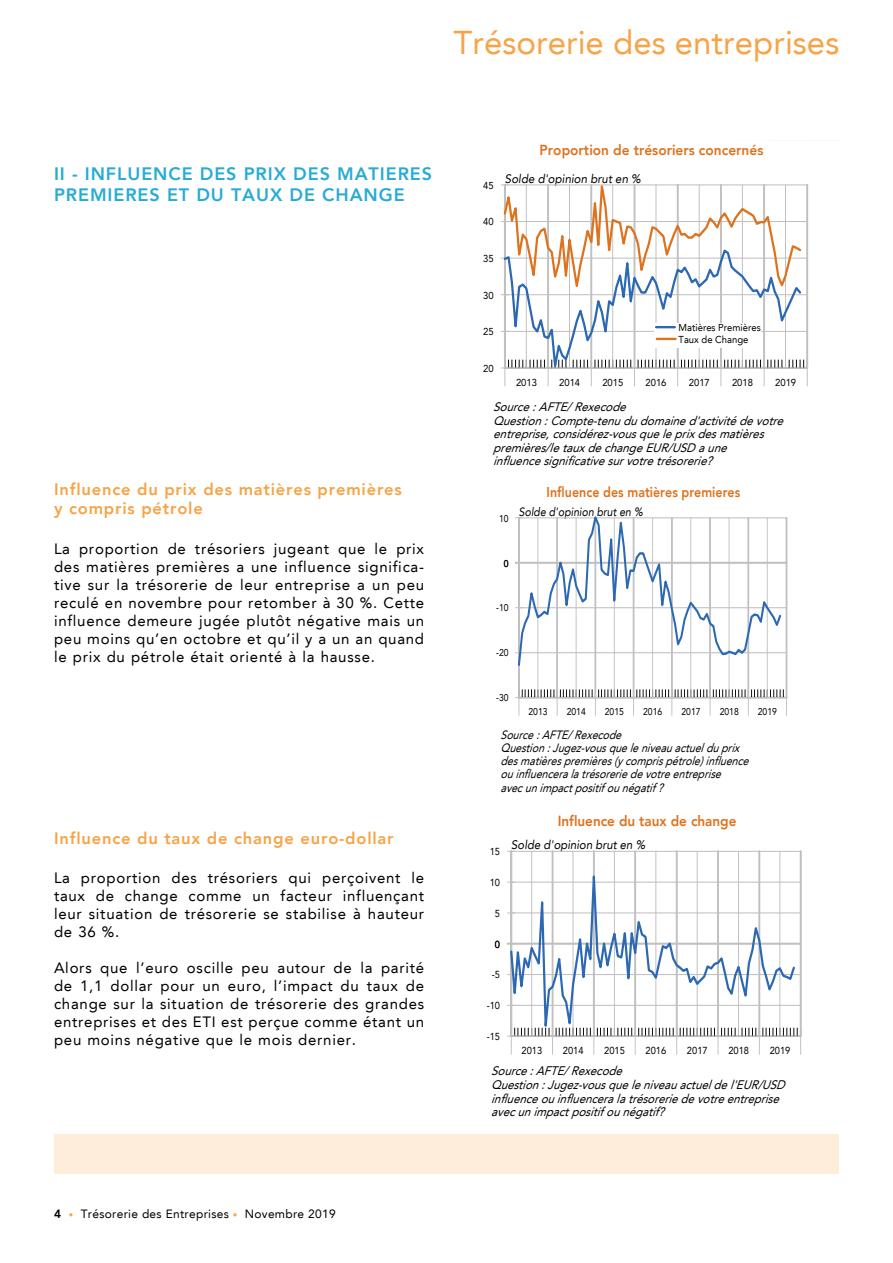
<style>
.page{position:relative;width:893px;height:1263px;background:#fff}
.page>*{position:absolute;margin:0;border:0;box-sizing:border-box;transform-origin:0 0}
.t1{font:33px "Avenir LT";color:#f6a447}
.t2{font:800 18px/21.6px "Avenir LT";letter-spacing:.05em;color:#28abd6}
.t3{font:800 16.5px/19.8px "Avenir LT";letter-spacing:.05em;color:#f6a447}
.t4{font:15px/18px "Avenir LT";letter-spacing:.05em;color:#000;text-align:justify}
.t5{font:800 14.7px "Avenir LT";color:#df721d;scale:.92 1}
.t6{font:800 14.55px "Avenir LT";color:#df721d;scale:.94 1}
.t7{font:800 14.25px "Avenir LT";color:#df721d;scale:.87 1}
.t8{font:italic 12.45px/13.6px "Avenir LT";color:#000;scale:.92 1}
.t9{font:italic 12.45px "Avenir LT";color:#000;scale:.92 1}
.t10{font:italic 12.3px/13.5px "Avenir LT";color:#000;scale:.94 1}
.t11{font:italic 12.3px "Avenir LT";color:#000;scale:.94 1}
.t12{font:italic 12px/13.2px "Avenir LT";color:#000;scale:.87 1}
.t13{font:12px "Avenir LT";letter-spacing:.025em;color:#000}
.t14{font:italic 12px "Avenir LT";color:#000;scale:.87 1}
.t15{font:10.2px "Avenir LT";color:#000;scale:.92 1}
.t16{font:10.05px/11.9px "Avenir LT";color:#000;scale:.94 1}
.t17{font:9.9px "Avenir LT";color:#000;scale:.87 1}
.s1{font-weight:800}
.s2{font-size:9px;color:#f6a447}
</style>
<div class="page">
<svg style="left:501px;top:184px;width:307px;height:202px"></svg>
<hr style="left:800px;top:851px;width:2px;height:185px;background:#c0c0c0">
<hr style="left:507px;top:943px;width:294px;height:2px;background:#c0c0c0">
<hr style="left:511px;top:1036px;width:290px;height:1px;background:#c0c0c0">
<hr style="left:511px;top:1005px;width:290px;height:1px;background:#c0c0c0">
<hr style="left:511px;top:974px;width:290px;height:1px;background:#c0c0c0">
<hr style="left:511px;top:912px;width:290px;height:1px;background:#c0c0c0">
<hr style="left:511px;top:882px;width:290px;height:1px;background:#c0c0c0">
<hr style="left:511px;top:851px;width:290px;height:1px;background:#c0c0c0">
<svg style="left:509px;top:850px;width:288px;height:205px"></svg>
<hr style="left:518px;top:518px;width:2px;height:180px;background:#c0c0c0">
<hr style="left:556px;top:518px;width:2px;height:180px;background:#c0c0c0">
<hr style="left:594px;top:518px;width:2px;height:180px;background:#c0c0c0">
<hr style="left:671px;top:518px;width:2px;height:180px;background:#c0c0c0">
<hr style="left:709px;top:518px;width:2px;height:180px;background:#c0c0c0">
<hr style="left:747px;top:518px;width:2px;height:180px;background:#c0c0c0">
<hr style="left:537px;top:518px;width:1px;height:180px;background:#c0c0c0">
<hr style="left:576px;top:518px;width:1px;height:180px;background:#c0c0c0">
<hr style="left:614px;top:518px;width:1px;height:180px;background:#c0c0c0">
<hr style="left:633px;top:518px;width:1px;height:180px;background:#c0c0c0">
<hr style="left:652px;top:518px;width:1px;height:180px;background:#c0c0c0">
<hr style="left:690px;top:518px;width:1px;height:180px;background:#c0c0c0">
<hr style="left:729px;top:518px;width:1px;height:180px;background:#c0c0c0">
<hr style="left:767px;top:518px;width:1px;height:180px;background:#c0c0c0">
<hr style="left:786px;top:518px;width:1px;height:180px;background:#c0c0c0">
<hr style="left:516px;top:562px;width:271px;height:2px;background:#c0c0c0">
<svg style="left:516px;top:690px;width:271px;height:25px"></svg>
<hr style="left:519px;top:697px;width:268px;height:1px;background:#c0c0c0">
<hr style="left:519px;top:652px;width:268px;height:1px;background:#c0c0c0">
<hr style="left:519px;top:607px;width:268px;height:1px;background:#c0c0c0">
<hr style="left:519px;top:517px;width:268px;height:1px;background:#c0c0c0">
<svg style="left:516px;top:516px;width:267px;height:151px"></svg>
<div style="left:54px;top:1134px;width:785px;height:40px;background:#feeddb"></div>
<h1 class="t1" style="left:454px;top:24px;width:387px">Trésorerie des entreprises</h1>
<p class="t2" style="left:54px;top:163px;width:380px">II - INFLUENCE DES PRIX DES MATIERES<br>PREMIERES ET DU TAUX DE CHANGE</p>
<p class="t3" style="left:54px;top:479px;width:349px">Influence du prix des matières premières y compris pétrole</p>
<p class="t4" style="left:54px;top:540px;width:372px">La proportion de trésoriers jugeant que le prix des matières premières a une influence significa&shy;tive sur la trésorerie de leur entreprise a un peu reculé en novembre pour retomber à 30 %. Cette influence demeure jugée plutôt négative mais un peu moins qu’en octobre et qu’il y a un an quand le prix du pétrole était orienté à la hausse.</p>
<p class="t3" style="left:54px;top:828px;width:341px">Influence du taux de change euro-dollar</p>
<p class="t4" style="left:54px;top:869px;width:372px">La proportion des trésoriers qui perçoivent le taux de change comme un facteur influençant leur situation de trésorerie se stabilise à hauteur de 36 %.</p>
<p class="t4" style="left:54px;top:959px;width:372px">Alors que l’euro oscille peu autour de la parité de 1,1 dollar pour un euro, l’impact du taux de change sur la situation de trésorerie des grandes entreprises et des ETI est perçue comme étant un peu moins négative que le mois dernier.</p>
<p class="t16" style="left:483px;top:179px;width:13px">45</p>
<p class="t16" style="left:483px;top:216px;width:13px">40</p>
<p class="t16" style="left:483px;top:253px;width:13px">35</p>
<p class="t16" style="left:483px;top:289px;width:13px">30</p>
<p class="t16" style="left:483px;top:326px;width:13px">25</p>
<p class="t16" style="left:483px;top:362px;width:13px">20</p>
<p class="t6" style="left:540px;top:141px;width:240px">Proportion de trésoriers concernés</p>
<p class="t11" style="left:505px;top:171px;width:146px">Solde d'opinion brut en %</p>
<p class="t16" style="left:679px;top:322px;width:89px">Matières Premières<br>Taux de Change</p>
<p class="t16" style="left:516px;top:377px;width:24px">2013</p>
<p class="t16" style="left:559px;top:377px;width:24px">2014</p>
<p class="t16" style="left:602px;top:377px;width:24px">2015</p>
<p class="t16" style="left:646px;top:377px;width:24px">2016</p>
<p class="t16" style="left:689px;top:377px;width:24px">2017</p>
<p class="t16" style="left:732px;top:377px;width:24px">2018</p>
<p class="t16" style="left:775px;top:377px;width:24px">2019</p>
<p class="t10" style="left:493px;top:400px;width:315px">Source:AFTE/Rexecode Question:Compte-tenududomained'activitédevotre entreprise,considérez-vousqueleprixdesmatières premières/letauxdechangeEUR/USDaune influencesignificativesurvotretrésorerie?</p>
<p class="t17" style="left:499px;top:512px;width:13px">10</p>
<p class="t7" style="left:547px;top:484px;width:224px">Influence des matières premieres</p>
<p class="t14" style="left:519px;top:505px;width:144px">Solde d'opinion brut en %</p>
<p class="t17" style="left:504px;top:557px;width:7px">0</p>
<p class="t17" style="left:496px;top:602px;width:16px">-10</p>
<p class="t17" style="left:496px;top:647px;width:16px">-20</p>
<p class="t17" style="left:496px;top:692px;width:16px">-30</p>
<p class="t17" style="left:528px;top:706px;width:23px">2013</p>
<p class="t17" style="left:567px;top:706px;width:23px">2014</p>
<p class="t17" style="left:605px;top:706px;width:23px">2015</p>
<p class="t17" style="left:643px;top:706px;width:23px">2016</p>
<p class="t17" style="left:681px;top:706px;width:23px">2017</p>
<p class="t17" style="left:720px;top:706px;width:23px">2018</p>
<p class="t17" style="left:758px;top:706px;width:23px">2019</p>
<p class="t12" style="left:501px;top:728px;width:291px">Source:AFTE/Rexecode Question:Jugez-vousqueleniveauactuelduprix desmatièrespremières(ycomprispétrole)influence ouinfluenceralatrésoreriedevotreentreprise avecunimpactpositifounégatif?</p>
<p class="t15" style="left:490px;top:846px;width:13px">15</p>
<p class="t15" style="left:490px;top:876px;width:13px">10</p>
<p class="t15" style="left:495px;top:907px;width:7px">5</p>
<p class="t15" style="left:495px;top:938px;width:7px">0</p>
<p class="t15" style="left:492px;top:969px;width:10px">-5</p>
<p class="t15" style="left:487px;top:1000px;width:16px">-10</p>
<p class="t15" style="left:487px;top:1030px;width:16px">-15</p>
<p class="t5" style="left:558px;top:812px;width:196px">Influence du taux de change</p>
<p class="t9" style="left:511px;top:838px;width:147px">Solde d'opinion brut en %</p>
<p class="t15" style="left:521px;top:1045px;width:24px">2013</p>
<p class="t15" style="left:563px;top:1045px;width:24px">2014</p>
<p class="t15" style="left:604px;top:1045px;width:24px">2015</p>
<p class="t15" style="left:646px;top:1045px;width:24px">2016</p>
<p class="t15" style="left:687px;top:1045px;width:24px">2017</p>
<p class="t15" style="left:728px;top:1045px;width:24px">2018</p>
<p class="t15" style="left:770px;top:1045px;width:24px">2019</p>
<p class="t8" style="left:491px;top:1064px;width:325px">Source:AFTE/Rexecode Question:Jugez-vousqueleniveauactueldel'EUR/USD influenceouinfluenceralatrésoreriedevotreentreprise avecunimpactpositifounégatif?</p>
<p class="t13" style="left:54px;top:1207px;width:283px"><span class="s1">4</span> <span class="s2">•</span> Trésorerie des Entreprises <span class="s2">•</span> Novembre 2019</p>
</div>
